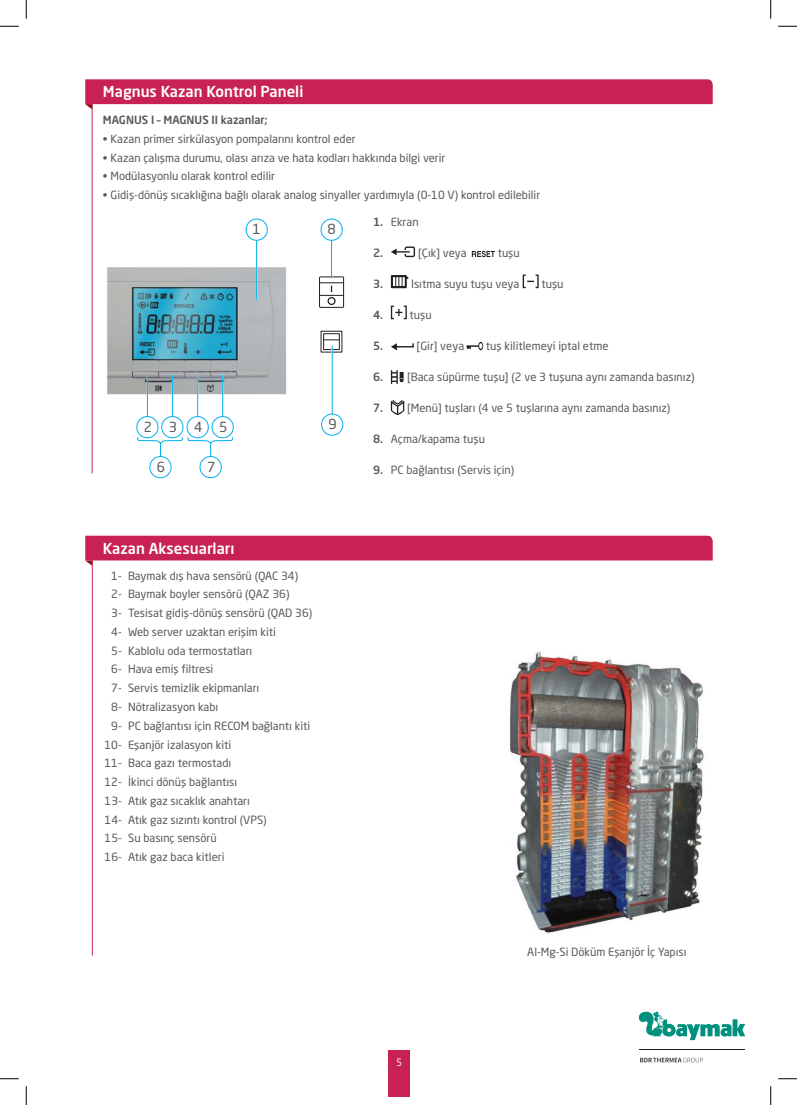
<style>
.page{position:relative;width:797px;height:1105px;background:#fff}
.page>*{position:absolute;margin:0;border:0;box-sizing:border-box;transform-origin:0 0}
.t1{font:500 15px "Neo Sans W1 G";color:#fff}
.t2{font:13.75px "Neo Sans W1 G";color:#57585a}
.t3{font:11.25px "Neo Sans W1 G";color:#57585a}
.t4{font:500 11.25px "Neo Sans W1 G";color:#57585a}
.t5{font:10px "Neo Sans W1 G";color:#fff;scale:.9 1}
.s1{font-weight:500}
</style>
<div class="page">
<svg style="left:639px;top:1011px;width:106px;height:29px"></svg>
<svg style="left:640px;top:1058px;width:63px;height:4px"></svg>
<hr style="left:639px;top:1049px;width:106px;height:1px;background:#231f20">
<div style="left:388px;top:1050px;width:22px;height:46px;background:#c72253"></div>
<svg style="left:85px;top:536px;width:627px;height:30px"></svg>
<svg style="left:85px;top:79px;width:627px;height:30px;background:#d04870"></svg>
<hr style="left:92px;top:85px;width:1px;height:388px;background:#c72253">
<svg style="left:391px;top:246px;width:24px;height:11px"></svg>
<svg style="left:472px;top:251px;width:23px;height:6px"></svg>
<svg style="left:391px;top:275px;width:17px;height:13px"></svg>
<svg style="left:522px;top:275px;width:16px;height:13px"></svg>
<svg style="left:391px;top:306px;width:16px;height:13px"></svg>
<svg style="left:391px;top:343px;width:23px;height:7px"></svg>
<svg style="left:466px;top:342px;width:17px;height:8px"></svg>
<svg style="left:391px;top:370px;width:13px;height:14px"></svg>
<svg style="left:391px;top:400px;width:13px;height:15px"></svg>
<img style="left:107px;top:256px;width:180px;height:152px">
<div style="left:319px;top:276px;width:25px;height:32px;border:1px solid #231f20"></div>
<div style="left:327px;top:297px;width:8px;height:8px;border:1px solid #231f20;border-radius:50%"></div>
<div style="left:323px;top:333px;width:17px;height:17px;border:1px solid #231f20"></div>
<svg style="left:324px;top:340px;width:15px;height:1px"></svg>
<svg style="left:319px;top:283px;width:24px;height:13px"></svg>
<hr style="left:147px;top:375px;width:1px;height:41px;background:#00aeef">
<div style="left:137px;top:416px;width:21px;height:22px;border:1px solid #00aeef;border-radius:50%"></div>
<hr style="left:256px;top:240px;width:1px;height:60px;background:#00aeef">
<div style="left:246px;top:219px;width:21px;height:21px;border:1px solid #00aeef;border-radius:50%"></div>
<hr style="left:331px;top:240px;width:1px;height:38px;background:#00aeef">
<div style="left:321px;top:219px;width:21px;height:21px;border:1px solid #00aeef;border-radius:50%"></div>
<hr style="left:172px;top:375px;width:1px;height:41px;background:#00aeef">
<div style="left:162px;top:416px;width:21px;height:22px;border:1px solid #00aeef;border-radius:50%"></div>
<hr style="left:197px;top:375px;width:1px;height:41px;background:#00aeef">
<div style="left:187px;top:416px;width:21px;height:22px;border:1px solid #00aeef;border-radius:50%"></div>
<hr style="left:222px;top:375px;width:1px;height:41px;background:#00aeef">
<div style="left:212px;top:416px;width:21px;height:22px;border:1px solid #00aeef;border-radius:50%"></div>
<hr style="left:331px;top:346px;width:2px;height:68px;background:#fff">
<hr style="left:332px;top:346px;width:1px;height:68px;background:#00aeef">
<div style="left:321px;top:414px;width:22px;height:21px;border:1px solid #00aeef;border-radius:50%"></div>
<div style="left:150px;top:456px;width:21px;height:22px;border:1px solid #00aeef;border-radius:50%"></div>
<div style="left:200px;top:456px;width:21px;height:22px;border:1px solid #00aeef;border-radius:50%"></div>
<svg style="left:137px;top:437px;width:96px;height:19px"></svg>
<hr style="left:92px;top:558px;width:1px;height:398px;background:#c72253">
<img style="left:510px;top:651px;width:194px;height:282px">
<svg style="left:0;top:25px;width:19px;height:2px"></svg>
<svg style="left:778px;top:25px;width:19px;height:2px"></svg>
<svg style="left:0;top:1078px;width:19px;height:1px"></svg>
<svg style="left:778px;top:1078px;width:19px;height:1px"></svg>
<svg style="left:25px;top:0;width:2px;height:19px"></svg>
<svg style="left:25px;top:1086px;width:2px;height:19px"></svg>
<svg style="left:770px;top:0;width:1px;height:19px"></svg>
<svg style="left:770px;top:1086px;width:1px;height:19px"></svg>
<h1 class="t1" style="left:103px;top:82px;width:202px">Magnus Kazan Kontrol Paneli</h1>
<p class="t4" style="left:103px;top:113px;width:166px">MAGNUS I – MAGNUS II kazanlar;</p>
<p class="t3" style="left:103px;top:132px;width:254px">• Kazan primer sirkülasyon pompalarını kontrol eder</p>
<p class="t3" style="left:103px;top:151px;width:344px">• Kazan çalışma durumu, olası arıza ve hata kodları hakkında bilgi verir</p>
<p class="t3" style="left:103px;top:169px;width:174px">• Modülasyonlu olarak kontrol edilir</p>
<p class="t3" style="left:103px;top:188px;width:439px">• Gidiş-dönüş sıcaklığına bağlı olarak analog sinyaller yardımıyla (0-10 V) kontrol edilebilir</p>
<p class="t2" style="left:252px;top:221px;width:10px">1</p>
<p class="t2" style="left:327px;top:221px;width:10px">8</p>
<p class="t2" style="left:144px;top:418px;width:10px">2</p>
<p class="t2" style="left:169px;top:418px;width:60px">345</p>
<p class="t2" style="left:328px;top:416px;width:10px">9</p>
<p class="t2" style="left:157px;top:458px;width:10px">6</p>
<p class="t2" style="left:207px;top:458px;width:10px">7</p>
<h1 class="t1" style="left:103px;top:539px;width:133px">Kazan Aksesuarları</h1>
<p class="t3" style="left:111px;top:569px;width:188px">1- Baymak dış hava sensörü (QAC 34)</p>
<p class="t3" style="left:111px;top:587px;width:180px">2- Baymak boyler sensörü (QAZ 36)</p>
<p class="t3" style="left:111px;top:606px;width:202px">3- Tesisat gidiş-dönüş sensörü (QAD 36)</p>
<p class="t3" style="left:111px;top:625px;width:166px">4- Web server uzaktan erişim kiti</p>
<p class="t3" style="left:111px;top:644px;width:143px">5- Kablolu oda termostatları</p>
<p class="t3" style="left:111px;top:662px;width:104px">6- Hava emiş filtresi</p>
<p class="t3" style="left:111px;top:681px;width:150px">7- Servis temizlik ekipmanları</p>
<p class="t3" style="left:111px;top:700px;width:108px">8- Nötralizasyon kabı</p>
<p class="t3" style="left:111px;top:719px;width:200px">9- PC bağlantısı için RECOM bağlantı kiti</p>
<p class="t3" style="left:104px;top:737px;width:128px">10- Eşanjör izalasyon kiti</p>
<p class="t3" style="left:104px;top:756px;width:128px">11- Baca gazı termostadı</p>
<p class="t3" style="left:104px;top:775px;width:134px">12- İkinci dönüş bağlantısı</p>
<p class="t3" style="left:104px;top:794px;width:147px">13- Atık gaz sıcaklık anahtarı</p>
<p class="t3" style="left:104px;top:812px;width:164px">14- Atık gaz sızıntı kontrol (VPS)</p>
<p class="t3" style="left:105px;top:831px;width:114px">15- Su basınç sensörü</p>
<p class="t3" style="left:105px;top:850px;width:121px">16- Atık gaz baca kitleri</p>
<p class="t3" style="left:373px;top:215px;width:47px"><span class="s1">1.</span> Ekran</p>
<p class="t4" style="left:373px;top:246px;width:12px">2.</p>
<p class="t3" style="left:418px;top:246px;width:50px">[Çık] veya</p>
<p class="t3" style="left:497px;top:246px;width:24px">tuşu</p>
<p class="t4" style="left:373px;top:277px;width:12px">3.</p>
<p class="t3" style="left:411px;top:277px;width:110px">Isıtma suyu tuşu veya</p>
<p class="t3" style="left:541px;top:277px;width:24px">tuşu</p>
<p class="t3" style="left:373px;top:308px;width:60px"><span class="s1">4.</span> tuşu</p>
<p class="t4" style="left:373px;top:339px;width:12px">5.</p>
<p class="t3" style="left:416px;top:339px;width:49px">[Gir] veya</p>
<p class="t3" style="left:486px;top:339px;width:124px">tuş kilitlemeyi iptal etme</p>
<p class="t3" style="left:373px;top:370px;width:323px"><span class="s1">6.</span> [Baca süpürme tuşu] (2 ve 3 tuşuna aynı zamanda basınız)</p>
<p class="t3" style="left:373px;top:401px;width:299px"><span class="s1">7.</span> [Menü] tuşları (4 ve 5 tuşlarına aynı zamanda basınız)</p>
<p class="t3" style="left:373px;top:432px;width:113px"><span class="s1">8.</span> Açma/kapama tuşu</p>
<p class="t3" style="left:373px;top:463px;width:142px"><span class="s1">9.</span> PC bağlantısı (Servis için)</p>
<p class="t3" style="left:527px;top:945px;width:161px">Al-Mg-Si Döküm Eşanjör İç Yapısı</p>
<p class="t5" style="left:396px;top:1056px;width:8px">5</p>
</div>
